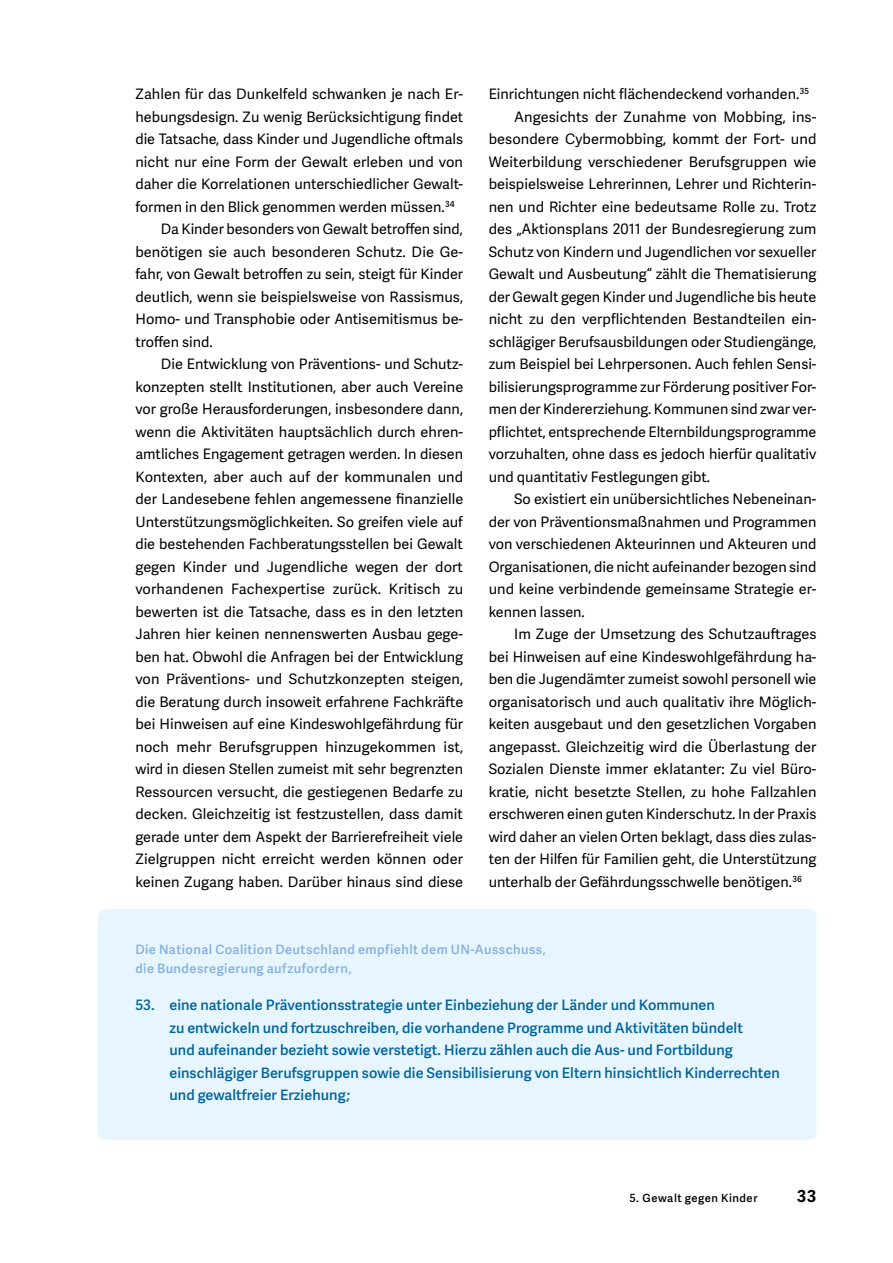
<style>
.page{position:relative;width:893px;height:1263px;background:#fff}
.page>*{position:absolute;margin:0;border:0;box-sizing:border-box;transform-origin:0 0}
.t1{font:700 16.5px "Adelle Sans";color:#000}
.t2{font:14.4px "Adelle Sans";color:#000}
.t3{font:600 14.4px/22.5px "Adelle Sans";letter-spacing:.005em;color:#00649c}
.t4{font:600 12.9px/18.8px "Adelle Sans";letter-spacing:.035em;color:#83b0df}
.t5{font:600 11.25px "Adelle Sans";letter-spacing:.05em;color:#000}
</style>
<div class="page">
<div style="left:98px;top:909px;width:718px;height:231px;background:#e6f5fe;border-radius:9px"></div>
<p class="t2" style="left:135px;top:84px;width:329px">Zahlen für das Dunkelfeld schwanken je nach Er-</p>
<p class="t2" style="left:135px;top:106px;width:329px">hebungsdesign. Zu wenig Berücksichtigung findet</p>
<p class="t2" style="left:135px;top:129px;width:329px">die Tatsache, dass Kinder und Jugendliche oftmals</p>
<p class="t2" style="left:135px;top:151px;width:329px">nicht nur eine Form der Gewalt erleben und von</p>
<p class="t2" style="left:135px;top:174px;width:329px">daher die Korrelationen unterschiedlicher Gewalt-</p>
<p class="t2" style="left:135px;top:196px;width:321px">formen in den Blick genommen werden müssen.<sup>34</sup></p>
<p class="t2" style="left:161px;top:219px;width:304px">Da Kinder besonders von Gewalt betroffen sind,</p>
<p class="t2" style="left:135px;top:241px;width:329px">benötigen sie auch besonderen Schutz. Die Ge-</p>
<p class="t2" style="left:135px;top:264px;width:329px">fahr, von Gewalt betroffen zu sein, steigt für Kinder</p>
<p class="t2" style="left:135px;top:286px;width:329px">deutlich, wenn sie beispielsweise von Rassismus,</p>
<p class="t2" style="left:135px;top:309px;width:329px">Homo- und Transphobie oder Antisemitismus be-</p>
<p class="t2" style="left:135px;top:331px;width:79px">troffen sind.</p>
<p class="t2" style="left:161px;top:354px;width:304px">Die Entwicklung von Präventions- und Schutz-</p>
<p class="t2" style="left:135px;top:376px;width:329px">konzepten stellt Institutionen, aber auch Vereine</p>
<p class="t2" style="left:135px;top:399px;width:329px">vor große Herausforderungen, insbesondere dann,</p>
<p class="t2" style="left:135px;top:421px;width:329px">wenn die Aktivitäten hauptsächlich durch ehren-</p>
<p class="t2" style="left:135px;top:444px;width:329px">amtliches Engagement getragen werden. In diesen</p>
<p class="t2" style="left:135px;top:466px;width:329px">Kontexten, aber auch auf der kommunalen und</p>
<p class="t2" style="left:135px;top:489px;width:329px">der Landesebene fehlen angemessene finanzielle</p>
<p class="t2" style="left:135px;top:511px;width:329px">Unterstützungsmöglichkeiten. So greifen viele auf</p>
<p class="t2" style="left:135px;top:534px;width:329px">die bestehenden Fachberatungsstellen bei Gewalt</p>
<p class="t2" style="left:135px;top:556px;width:329px">gegen Kinder und Jugendliche wegen der dort</p>
<p class="t2" style="left:135px;top:579px;width:329px">vorhandenen Fachexpertise zurück. Kritisch zu</p>
<p class="t2" style="left:135px;top:601px;width:329px">bewerten ist die Tatsache, dass es in den letzten</p>
<p class="t2" style="left:135px;top:624px;width:329px">Jahren hier keinen nennenswerten Ausbau gege-</p>
<p class="t2" style="left:135px;top:646px;width:329px">ben hat. Obwohl die Anfragen bei der Entwicklung</p>
<p class="t2" style="left:135px;top:669px;width:329px">von Präventions- und Schutzkonzepten steigen,</p>
<p class="t2" style="left:135px;top:691px;width:329px">die Beratung durch insoweit erfahrene Fachkräfte</p>
<p class="t2" style="left:135px;top:714px;width:329px">bei Hinweisen auf eine Kindeswohlgefährdung für</p>
<p class="t2" style="left:135px;top:736px;width:329px">noch mehr Berufsgruppen hinzugekommen ist,</p>
<p class="t2" style="left:135px;top:759px;width:329px">wird in diesen Stellen zumeist mit sehr begrenzten</p>
<p class="t2" style="left:135px;top:781px;width:329px">Ressourcen versucht, die gestiegenen Bedarfe zu</p>
<p class="t2" style="left:135px;top:804px;width:329px">decken. Gleichzeitig ist festzustellen, dass damit</p>
<p class="t2" style="left:135px;top:826px;width:329px">gerade unter dem Aspekt der Barrierefreiheit viele</p>
<p class="t2" style="left:135px;top:849px;width:329px">Zielgruppen nicht erreicht werden können oder</p>
<p class="t2" style="left:135px;top:871px;width:329px">keinen Zugang haben. Darüber hinaus sind diese</p>
<p class="t2" style="left:489px;top:84px;width:322px">Einrichtungen nicht flächendeckend vorhanden.<sup>35</sup></p>
<p class="t2" style="left:514px;top:106px;width:304px">Angesichts der Zunahme von Mobbing, ins-</p>
<p class="t2" style="left:489px;top:129px;width:329px">besondere Cybermobbing, kommt der Fort- und</p>
<p class="t2" style="left:489px;top:151px;width:329px">Weiterbildung verschiedener Berufsgruppen wie</p>
<p class="t2" style="left:489px;top:174px;width:329px">beispielsweise Lehrerinnen, Lehrer und Richterin-</p>
<p class="t2" style="left:489px;top:196px;width:329px">nen und Richter eine bedeutsame Rolle zu. Trotz</p>
<p class="t2" style="left:489px;top:219px;width:329px">des „Aktionsplans 2011 der Bundesregierung zum</p>
<p class="t2" style="left:489px;top:241px;width:329px">Schutz von Kindern und Jugendlichen vor sexueller</p>
<p class="t2" style="left:489px;top:264px;width:329px">Gewalt und Ausbeutung“ zählt die Thematisierung</p>
<p class="t2" style="left:489px;top:286px;width:329px">der Gewalt gegen Kinder und Jugendliche bis heute</p>
<p class="t2" style="left:489px;top:309px;width:329px">nicht zu den verpflichtenden Bestandteilen ein-</p>
<p class="t2" style="left:489px;top:331px;width:329px">schlägiger Berufsausbildungen oder Studiengänge,</p>
<p class="t2" style="left:489px;top:354px;width:329px">zum Beispiel bei Lehrpersonen. Auch fehlen Sensi-</p>
<p class="t2" style="left:489px;top:376px;width:329px">bilisierungsprogramme zur Förderung positiver For-</p>
<p class="t2" style="left:489px;top:399px;width:329px">men der Kindererziehung. Kommunen sind zwar ver-</p>
<p class="t2" style="left:489px;top:421px;width:329px">pflichtet, entsprechende Elternbildungsprogramme</p>
<p class="t2" style="left:489px;top:444px;width:329px">vorzuhalten, ohne dass es jedoch hierfür qualitativ</p>
<p class="t2" style="left:489px;top:466px;width:223px">und quantitativ Festlegungen gibt.</p>
<p class="t2" style="left:514px;top:489px;width:304px">So existiert ein unübersichtliches Nebeneinan-</p>
<p class="t2" style="left:489px;top:511px;width:329px">der von Präventionsmaßnahmen und Programmen</p>
<p class="t2" style="left:489px;top:534px;width:329px">von verschiedenen Akteurinnen und Akteuren und</p>
<p class="t2" style="left:489px;top:556px;width:329px">Organisationen, die nicht aufeinander bezogen sind</p>
<p class="t2" style="left:489px;top:579px;width:329px">und keine verbindende gemeinsame Strategie er-</p>
<p class="t2" style="left:489px;top:601px;width:98px">kennen lassen.</p>
<p class="t2" style="left:514px;top:624px;width:304px">Im Zuge der Umsetzung des Schutzauftrages</p>
<p class="t2" style="left:489px;top:646px;width:329px">bei Hinweisen auf eine Kindeswohlgefährdung ha-</p>
<p class="t2" style="left:489px;top:669px;width:329px">ben die Jugendämter zumeist sowohl personell wie</p>
<p class="t2" style="left:489px;top:691px;width:329px">organisatorisch und auch qualitativ ihre Möglich-</p>
<p class="t2" style="left:489px;top:714px;width:329px">keiten ausgebaut und den gesetzlichen Vorgaben</p>
<p class="t2" style="left:489px;top:736px;width:329px">angepasst. Gleichzeitig wird die Überlastung der</p>
<p class="t2" style="left:489px;top:759px;width:329px">Sozialen Dienste immer eklatanter: Zu viel Büro-</p>
<p class="t2" style="left:489px;top:781px;width:329px">kratie, nicht besetzte Stellen, zu hohe Fallzahlen</p>
<p class="t2" style="left:489px;top:804px;width:329px">erschweren einen guten Kinderschutz. In der Praxis</p>
<p class="t2" style="left:489px;top:826px;width:329px">wird daher an vielen Orten beklagt, dass dies zulas-</p>
<p class="t2" style="left:489px;top:849px;width:329px">ten der Hilfen für Familien geht, die Unterstützung</p>
<p class="t2" style="left:489px;top:871px;width:315px">unterhalb der Gefährdungsschwelle benötigen.<sup>36</sup></p>
<p class="t4" style="left:135px;top:940px;width:412px">Die National Coalition Deutschland empfiehlt dem UN-Ausschuss, die Bundesregierung aufzufordern,</p>
<p class="t3" style="left:169px;top:993px;width:612px;text-indent:-34px">53. eine nationale Präventionsstrategie unter Einbeziehung der Länder und Kommunen<br>zu entwickeln und fortzuschreiben, die vorhandene Programme und Aktivitäten bündelt<br>und aufeinander bezieht sowie verstetigt. Hierzu zählen auch die Aus- und Fortbildung einschlägiger Berufsgruppen sowie die Sensibilisierung von Eltern hinsichtlich Kinderrechten und gewaltfreier Erziehung;</p>
<p class="t5" style="left:629px;top:1189px;width:130px">5. Gewalt gegen Kinder</p>
<p class="t1" style="left:797px;top:1184px;width:21px">33</p>
</div>
